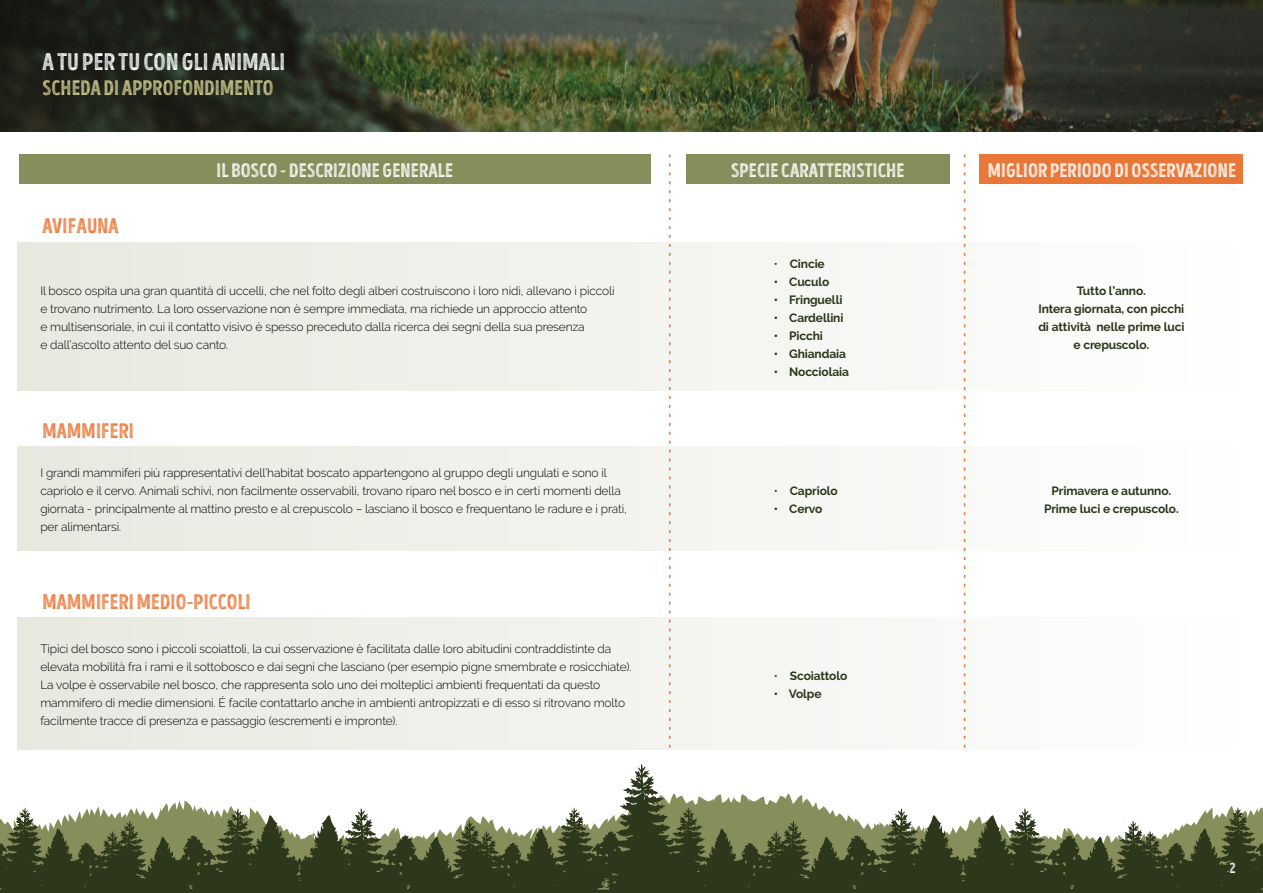
<style>
.page{position:relative;width:1263px;height:893px;background:#fff}
.page>*{position:absolute;margin:0;border:0;box-sizing:border-box;transform-origin:0 0}
.t1{font:24px "Intro Head HUC L Base";letter-spacing:.01em;color:#fff}
.t2{font:21px "Intro Head HUC L Base";letter-spacing:.01em;color:#e97738}
.t3{font:21px "Intro Head HUC L Base";letter-spacing:.01em;color:#cfca8f}
.t4{font:19.5px "Intro Head HUC L Base";letter-spacing:.01em;color:#fff}
.t5{font:15px "Intro Head HUC L Base";color:#fff}
.t6{font:300 12px/18px "Raleway";letter-spacing:-.01em;color:#000}
.t7{font:700 12px/18px "Raleway";letter-spacing:-.01em;color:#2c371b;text-align:center}
.s1{font-weight:300}
</style>
<div class="page">
<div style="left:686px;top:154px;width:264px;height:30px;background:#868e5b"></div>
<div style="left:17px;top:242px;width:1226px;height:149px;background:linear-gradient(to right,#e7e9df,#fefefe)"></div>
<div style="left:17px;top:446px;width:1226px;height:105px;background:linear-gradient(to right,#e7e9df,#fefefe)"></div>
<div style="left:17px;top:617px;width:1226px;height:132px;background:linear-gradient(to right,#e7e9df,#fefefe)"></div>
<div style="left:979px;top:154px;width:264px;height:30px;background:#e97738"></div>
<svg style="left:683px;top:793px;width:580px;height:100px"></svg>
<svg style="left:0;top:764px;width:683px;height:129px"></svg>
<img style="left:0;top:0;width:1263px;height:132px">
<svg style="left:669px;top:154px;width:1px;height:594px"></svg>
<svg style="left:964px;top:154px;width:1px;height:594px"></svg>
<div style="left:19px;top:154px;width:632px;height:30px;background:#868e5b"></div>
<h1 class="t1" style="left:43px;top:47px;width:244px">A TU PER TU CON GLI ANIMALI</h1>
<h2 class="t3" style="left:43px;top:75px;width:232px">SCHEDA DI APPROFONDIMENTO</h2>
<h2 class="t2" style="left:43px;top:213px;width:78px">AVIFAUNA</h2>
<h3 class="t4" style="left:217px;top:158px;width:238px">IL BOSCO - DESCRIZIONE GENERALE</h3>
<h3 class="t4" style="left:731px;top:158px;width:175px">SPECIE CARATTERISTICHE</h3>
<h3 class="t4" style="left:988px;top:158px;width:250px">MIGLIOR PERIODO DI OSSERVAZIONE</h3>
<p class="t6" style="left:40px;top:282px;width:576px">Il bosco ospita una gran quantità di uccelli, che nel folto degli alberi costruiscono i loro nidi, allevano i piccoli e trovano nutrimento. La loro osservazione non è sempre immediata, ma richiede un approccio attento<br>e multisensoriale, in cui il contatto visivo è spesso preceduto dalla ricerca dei segni della sua presenza<br>e dall’ascolto attento del suo canto.</p>
<h2 class="t2" style="left:43px;top:418px;width:93px">MAMMIFERI</h2>
<p class="t6" style="left:40px;top:464px;width:588px">I grandi mammiferi più rappresentativi dell’habitat boscato appartengono al gruppo degli ungulati e sono il capriolo e il cervo. Animali schivi, non facilmente osservabili, trovano riparo nel bosco e in certi momenti della giornata - principalmente al mattino presto e al crepuscolo – lasciano il bosco e frequentano le radure e i prati, per alimentarsi.</p>
<h2 class="t2" style="left:43px;top:589px;width:210px">MAMMIFERI MEDIO-PICCOLI</h2>
<p class="t6" style="left:40px;top:640px;width:593px">Tipici del bosco sono i piccoli scoiattoli, la cui osservazione è facilitata dalle loro abitudini contraddistinte da elevata mobilità fra i rami e il sottobosco e dai segni che lasciano (per esempio pigne smembrate e rosicchiate).<br>La volpe è osservabile nel bosco, che rappresenta solo uno dei molteplici ambienti frequentati da questo mammifero di medie dimensioni. É facile contattarlo anche in ambienti antropizzati e di esso si ritrovano molto facilmente tracce di presenza e passaggio (escrementi e impronte).</p>
<p class="t7" style="left:774px;top:255px;width:52px"><span class="s1">•</span> Cincie</p>
<p class="t7" style="left:774px;top:273px;width:57px">• Cuculo</p>
<p class="t7" style="left:774px;top:291px;width:70px">• Fringuelli</p>
<p class="t7" style="left:774px;top:309px;width:71px">• Cardellini</p>
<p class="t7" style="left:774px;top:327px;width:50px">• Picchi</p>
<p class="t7" style="left:774px;top:345px;width:74px">• Ghiandaia</p>
<p class="t7" style="left:774px;top:363px;width:76px">• Nocciolaia</p>
<p class="t7" style="left:774px;top:482px;width:65px"><span class="s1">•</span> Capriolo</p>
<p class="t7" style="left:774px;top:500px;width:50px">• Cervo</p>
<p class="t7" style="left:774px;top:667px;width:75px"><span class="s1">•</span> Scoiattolo</p>
<p class="t7" style="left:774px;top:685px;width:49px">• Volpe</p>
<p class="t7" style="left:1038px;top:282px;width:148px">Tutto l’anno.<br>Intera giornata, con picchi di attività nelle prime luci e crepuscolo.</p>
<p class="t7" style="left:1044px;top:482px;width:136px">Primavera e autunno.<br>Prime luci e crepuscolo.</p>
<p class="t5" style="left:1229px;top:859px;width:8px">2</p>
</div>
